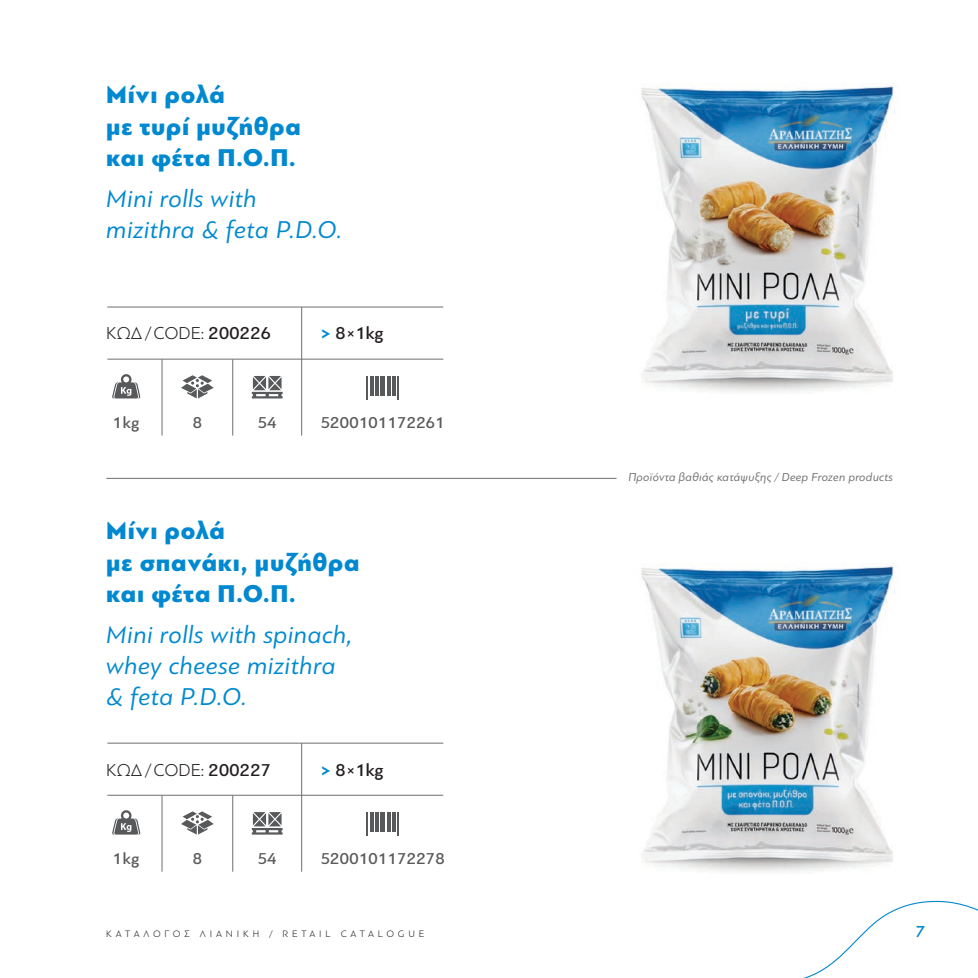
<style>
.page{position:relative;width:978px;height:978px;background:#fff}
.page>*{position:absolute;margin:0;border:0;box-sizing:border-box;transform-origin:0 0}
.t1{font:italic 25.5px/31.5px "PF Bague Sans Pro";letter-spacing:.015em;color:#0089d0}
.t2{font:900 25.5px/31.5px "PF Bague Sans Pro";letter-spacing:.03em;color:#0089d0}
.t3{font:300 18px "PF Bague Sans Pro";color:#231f20}
.t4{font:500 18px "PF Bague Sans Pro";letter-spacing:-.015em;color:#231f20}
.t5{font:500 16.5px "PF Bague Sans Pro";letter-spacing:.02em;color:#58595b}
.t6{font:16.5px "Futura Gr Medium";color:#0089d0}
.t7{font:italic 12px "PF Bague Sans Pro";letter-spacing:.02em;color:#6d6f71}
.t8{font:300 9.75px "PF Bague Sans Pro";letter-spacing:.4em;color:#231f20}
.s1{font-weight:500}
.s2{font-weight:900;color:#0089d0}
</style>
<div class="page">
<img style="left:641px;top:565px;width:258px;height:307px">
<img style="left:641px;top:85px;width:258px;height:307px">
<hr style="left:106px;top:478px;width:511px;height:1px;background:#6d6f71">
<svg style="left:181px;top:375px;width:33px;height:23px"></svg>
<svg style="left:252px;top:376px;width:31px;height:22px"></svg>
<hr style="left:366px;top:376px;width:2px;height:24px;background:#58595b">
<hr style="left:370px;top:376px;width:3px;height:20px;background:#58595b">
<hr style="left:375px;top:376px;width:3px;height:20px;background:#58595b">
<hr style="left:381px;top:376px;width:4px;height:20px;background:#58595b">
<hr style="left:387px;top:376px;width:3px;height:20px;background:#58595b">
<hr style="left:392px;top:376px;width:3px;height:20px;background:#58595b">
<svg style="left:398px;top:376px;width:1px;height:24px"></svg>
<hr style="left:107px;top:359px;width:336px;height:1px;background:#6d6f71">
<hr style="left:107px;top:307px;width:336px;height:1px;background:#6d6f71">
<hr style="left:162px;top:359px;width:1px;height:77px;background:#6d6f71">
<hr style="left:232px;top:359px;width:1px;height:77px;background:#6d6f71">
<hr style="left:301px;top:307px;width:1px;height:129px;background:#6d6f71">
<svg style="left:181px;top:811px;width:33px;height:24px"></svg>
<svg style="left:252px;top:812px;width:31px;height:23px"></svg>
<hr style="left:366px;top:812px;width:2px;height:24px;background:#58595b">
<hr style="left:370px;top:812px;width:3px;height:20px;background:#58595b">
<hr style="left:375px;top:812px;width:3px;height:20px;background:#58595b">
<hr style="left:381px;top:812px;width:4px;height:20px;background:#58595b">
<hr style="left:387px;top:812px;width:3px;height:20px;background:#58595b">
<hr style="left:392px;top:812px;width:3px;height:20px;background:#58595b">
<svg style="left:398px;top:812px;width:1px;height:24px"></svg>
<hr style="left:107px;top:795px;width:336px;height:1px;background:#6d6f71">
<hr style="left:107px;top:743px;width:336px;height:1px;background:#6d6f71">
<hr style="left:162px;top:795px;width:1px;height:77px;background:#6d6f71">
<hr style="left:232px;top:795px;width:1px;height:77px;background:#6d6f71">
<hr style="left:301px;top:743px;width:1px;height:129px;background:#6d6f71">
<svg style="left:806px;top:900px;width:171px;height:77px"></svg>
<svg style="left:112px;top:810px;width:28px;height:25px"></svg>
<svg style="left:112px;top:374px;width:28px;height:24px"></svg>
<p class="t2" style="left:106px;top:80px;width:196px">Μίνι ρολά<br>με τυρί μυζήθρα και φέτα Π.Ο.Π.</p>
<p class="t1" style="left:106px;top:182px;width:237px">Mini rolls with mizithra &amp; feta P.D.O.</p>
<p class="t3" style="left:106px;top:323px;width:166px">ΚΩΔ / CODE: <span class="s1">200226</span></p>
<p class="t4" style="left:321px;top:323px;width:64px"><span class="s2">&gt;</span> 8×1kg</p>
<p class="t5" style="left:113px;top:413px;width:28px">1kg</p>
<p class="t5" style="left:193px;top:413px;width:11px">8</p>
<p class="t5" style="left:258px;top:413px;width:20px">54</p>
<p class="t5" style="left:321px;top:413px;width:126px">5200101172261</p>
<p class="t2" style="left:106px;top:515px;width:255px">Μίνι ρολά<br>με σπανάκι, μυζήθρα και φέτα Π.Ο.Π.</p>
<p class="t1" style="left:106px;top:618px;width:247px">Mini rolls with spinach, whey cheese mizithra &amp; feta P.D.O.</p>
<p class="t3" style="left:106px;top:759px;width:166px">ΚΩΔ / CODE: <span class="s1">200227</span></p>
<p class="t4" style="left:321px;top:759px;width:64px"><span class="s2">&gt;</span> 8×1kg</p>
<p class="t5" style="left:113px;top:849px;width:28px">1kg</p>
<p class="t5" style="left:193px;top:849px;width:11px">8</p>
<p class="t5" style="left:258px;top:849px;width:20px">54</p>
<p class="t5" style="left:321px;top:849px;width:126px">5200101172278</p>
<p class="t7" style="left:628px;top:470px;width:266px">Προϊόντα βαθιάς κατάψυξης / Deep Frozen products</p>
<p class="t8" style="left:106px;top:928px;width:319px">ΚΑΤΑΛΟΓΟΣ ΛΙΑΝΙΚΗ / RETAIL CATALOGUE</p>
<p class="t6" style="left:916px;top:922px;width:11px">7</p>
</div>
